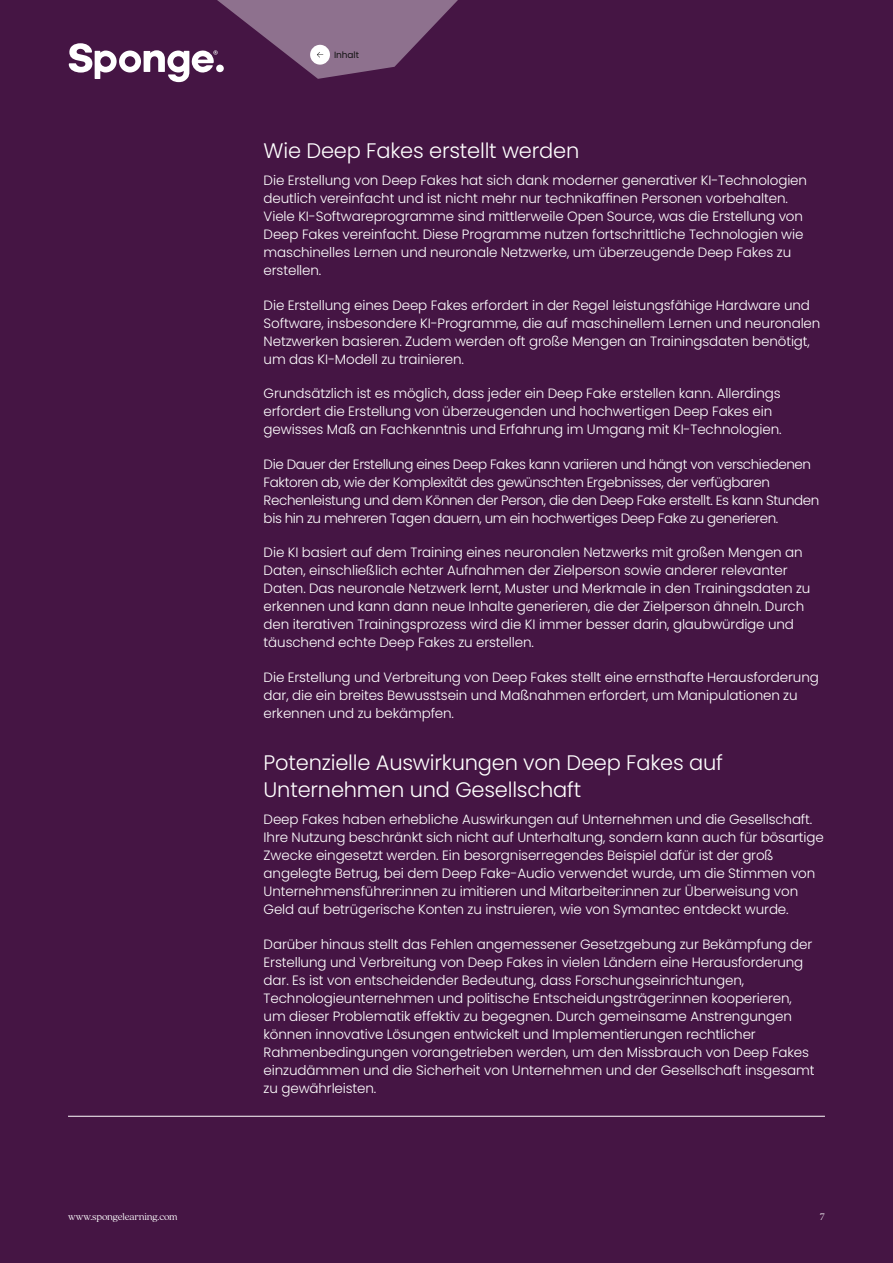
<style>
.page{position:relative;width:893px;height:1263px;background:#451544}
.page>*{position:absolute;margin:0;border:0;box-sizing:border-box;transform-origin:0 0}
.t1{font:300 21px/27px "Poppins";letter-spacing:-.01em;color:#fff}
.t2{font:300 13.5px/18px "Poppins";letter-spacing:-.01em;color:#fff}
.t3{font:300 13.5px/18px "Poppins";letter-spacing:-.03em;color:#fff}
.t4{font:300 10.5px "Quincy CF";letter-spacing:-.01em;color:#fff}
.t5{font:9px "Poppins";letter-spacing:-.01em;color:#141414}
</style>
<div class="page">
<hr style="left:68px;top:1116px;width:757px;height:1px;background:#fff">
<svg style="left:69px;top:0;width:389px;height:82px"></svg>
<p class="t5" style="left:334px;top:49px;width:26px">Inhalt</p>
<h1 class="t1" style="left:264px;top:137px;width:317px">Wie Deep Fakes erstellt werden</h1>
<p class="t2" style="left:264px;top:171px;width:545px">Die Erstellung von Deep Fakes hat sich dank moderner generativer KI-Technologien deutlich vereinfacht und ist nicht mehr nur technikaffinen Personen vorbehalten.<br>Viele KI-Softwareprogramme sind mittlerweile Open Source, was die Erstellung von Deep Fakes vereinfacht. Diese Programme nutzen fortschrittliche Technologien wie maschinelles Lernen und neuronale Netzwerke, um überzeugende Deep Fakes zu erstellen.</p>
<p class="t2" style="left:264px;top:296px;width:558px">Die Erstellung eines Deep Fakes erfordert in der Regel leistungsfähige Hardware und Software, insbesondere KI-Programme, die auf maschinellem Lernen und neuronalen Netzwerken basieren. Zudem werden oft große Mengen an Trainingsdaten benötigt, um das KI-Modell zu trainieren.</p>
<p class="t2" style="left:264px;top:384px;width:520px">Grundsätzlich ist es möglich, dass jeder ein Deep Fake erstellen kann. Allerdings erfordert die Erstellung von überzeugenden und hochwertigen Deep Fakes ein gewisses Maß an Fachkenntnis und Erfahrung im Umgang mit KI-Technologien.</p>
<p class="t3" style="left:264px;top:455px;width:557px">Die Dauer der Erstellung eines Deep Fakes kann variieren und hängt von verschiedenen Faktoren ab, wie der Komplexität des gewünschten Ergebnisses, der verfügbaren Rechenleistung und dem Können der Person, die den Deep Fake erstellt. Es kann Stunden bis hin zu mehreren Tagen dauern, um ein hochwertiges Deep Fake zu generieren.</p>
<p class="t2" style="left:264px;top:543px;width:548px">Die KI basiert auf dem Training eines neuronalen Netzwerks mit großen Mengen an Daten, einschließlich echter Aufnahmen der Zielperson sowie anderer relevanter Daten. Das neuronale Netzwerk lernt, Muster und Merkmale in den Trainingsdaten zu erkennen und kann dann neue Inhalte generieren, die der Zielperson ähneln. Durch den iterativen Trainingsprozess wird die KI immer besser darin, glaubwürdige und täuschend echte Deep Fakes zu erstellen.</p>
<p class="t2" style="left:264px;top:668px;width:557px">Die Erstellung und Verbreitung von Deep Fakes stellt eine ernsthafte Herausforderung dar, die ein breites Bewusstsein und Maßnahmen erfordert, um Manipulationen zu erkennen und zu bekämpfen.</p>
<h1 class="t1" style="left:264px;top:749px;width:461px">Potenzielle Auswirkungen von Deep Fakes auf<br>Unternehmen und Gesellschaft</h1>
<p class="t2" style="left:264px;top:810px;width:562px">Deep Fakes haben erhebliche Auswirkungen auf Unternehmen und die Gesellschaft.<br>Ihre Nutzung beschränkt sich nicht auf Unterhaltung, sondern kann auch für bösartige Zwecke eingesetzt werden. Ein besorgniserregendes Beispiel dafür ist der groß angelegte Betrug, bei dem Deep Fake-Audio verwendet wurde, um die Stimmen von Unternehmensführer:innen zu imitieren und Mitarbeiter:innen zur Überweisung von Geld auf betrügerische Konten zu instruieren, wie von Symantec entdeckt wurde.</p>
<p class="t2" style="left:264px;top:935px;width:552px">Darüber hinaus stellt das Fehlen angemessener Gesetzgebung zur Bekämpfung der Erstellung und Verbreitung von Deep Fakes in vielen Ländern eine Herausforderung dar. Es ist von entscheidender Bedeutung, dass Forschungseinrichtungen, Technologieunternehmen und politische Entscheidungsträger:innen kooperieren, um dieser Problematik effektiv zu begegnen. Durch gemeinsame Anstrengungen können innovative Lösungen entwickelt und Implementierungen rechtlicher Rahmenbedingungen vorangetrieben werden, um den Missbrauch von Deep Fakes einzudämmen und die Sicherheit von Unternehmen und der Gesellschaft insgesamt zu gewährleisten.</p>
<p class="t4" style="left:68px;top:1210px;width:111px">www.spongelearning.com</p>
<p class="t4" style="left:820px;top:1210px;width:7px">7</p>
</div>
